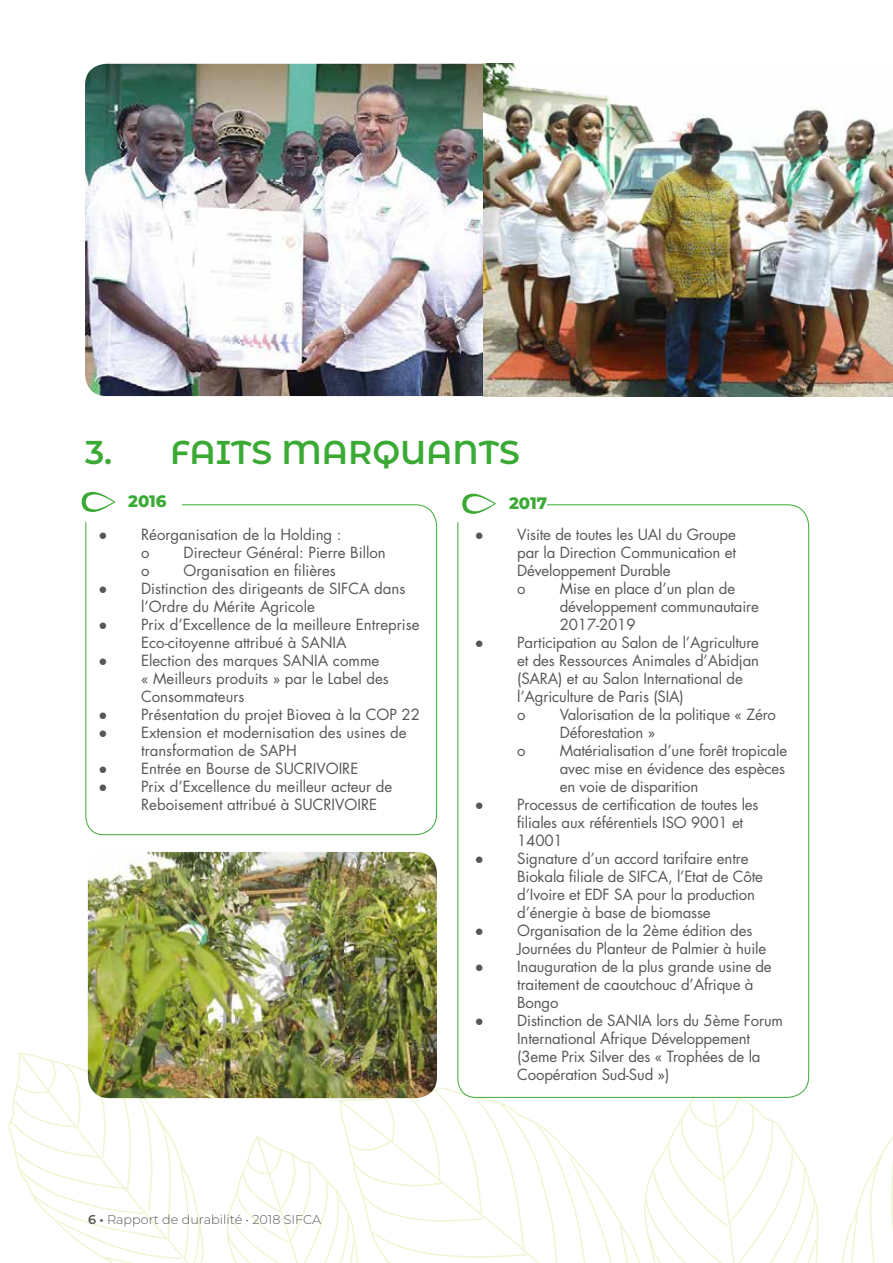
<style>
.page{position:relative;width:893px;height:1263px;background:#fff}
.page>*{position:absolute;margin:0;border:0;box-sizing:border-box;transform-origin:0 0}
.t1{font:600 33px "Montserrat Alternates";color:#3aaa35}
.t2{font:800 16.5px "Montserrat Alternates";color:#3aaa35}
.t3{font:15px/18px "Futura Std";letter-spacing:-.01em;color:#575756}
.t4{font:300 12.75px "Montserrat";color:#575756}
.s1{font-family:"Arial"}
.s2{font-weight:600}
</style>
<div class="page">
<svg style="left:8px;top:1028px;width:885px;height:235px"></svg>
<svg style="left:457px;top:504px;width:352px;height:594px"></svg>
<div style="left:452px;top:493px;width:95px;height:29px;background:#fff"></div>
<svg style="left:85px;top:504px;width:352px;height:331px"></svg>
<div style="left:82px;top:491px;width:100px;height:31px;background:#fff"></div>
<img style="left:85px;top:64px;width:398px;height:332px">
<img style="left:88px;top:852px;width:349px;height:246px">
<img style="left:483px;top:64px;width:410px;height:332px">
<svg style="left:82px;top:492px;width:33px;height:20px"></svg>
<svg style="left:462px;top:494px;width:34px;height:20px"></svg>
<h1 class="t1" style="left:85px;top:429px;width:436px">3. FAITS MARQUANTS</h1>
<p class="t2" style="left:128px;top:489px;width:40px">2016</p>
<p class="t3" style="left:517px;top:526px;width:220px;text-indent:-43px"><span class="s1">●</span> Visite de toutes les UAI du Groupe par la Direction Communication et<br>Développement Durable<br>o</p>
<p class="t2" style="left:509px;top:491px;width:40px">2017</p>
<p class="t3" style="left:141px;top:526px;width:202px;text-indent:-43px"><span class="s1">●</span> Réorganisation de la Holding : o</p>
<p class="t3" style="left:184px;top:544px;width:204px">Directeur Général: Pierre Billon</p>
<p class="t3" style="left:141px;top:562px;width:10px">o</p>
<p class="t3" style="left:184px;top:562px;width:154px">Organisation en filières</p>
<p class="t3" style="left:141px;top:580px;width:266px;text-indent:-43px"><span class="s1">●</span> Distinction des dirigeants de SIFCA dans l’Ordre du Mérite Agricole</p>
<p class="t3" style="left:141px;top:616px;width:280px;text-indent:-43px"><span class="s1">●</span> Prix d’Excellence de la meilleure Entreprise<br>Eco-citoyenne attribué à SANIA</p>
<p class="t3" style="left:141px;top:652px;width:249px;text-indent:-43px"><span class="s1">●</span> Election des marques SANIA comme « Meilleurs produits » par le Label des<br>Consommateurs</p>
<p class="t3" style="left:99px;top:706px;width:323px"><span class="s1">●</span> Présentation du projet Biovea à la COP 22</p>
<p class="t3" style="left:141px;top:724px;width:267px;text-indent:-43px"><span class="s1">●</span> Extension et modernisation des usines de transformation de SAPH</p>
<p class="t3" style="left:99px;top:760px;width:261px"><span class="s1">●</span> Entrée en Bourse de SUCRIVOIRE</p>
<p class="t3" style="left:141px;top:778px;width:253px;text-indent:-43px"><span class="s1">●</span> Prix d’Excellence du meilleur acteur de<br>Reboisement attribué à SUCRIVOIRE</p>
<p class="t3" style="left:560px;top:580px;width:201px">Mise en place d’un plan de développement communautaire<br>2017-2019</p>
<p class="t3" style="left:517px;top:634px;width:243px;text-indent:-43px"><span class="s1">●</span> Participation au Salon de l’Agriculture et des Ressources Animales d’Abidjan (SARA) et au Salon International de l’Agriculture de Paris (SIA)<br>o</p>
<p class="t3" style="left:560px;top:706px;width:218px">Valorisation de la politique « Zéro<br>Déforestation »</p>
<p class="t3" style="left:517px;top:742px;width:10px">o</p>
<p class="t3" style="left:560px;top:742px;width:229px">Matérialisation d’une forêt tropicale avec mise en évidence des espèces en voie de disparition</p>
<p class="t3" style="left:517px;top:796px;width:243px;text-indent:-43px"><span class="s1">●</span> Processus de certification de toutes les filiales aux référentiels ISO 9001 et<br>14001</p>
<p class="t3" style="left:517px;top:850px;width:247px;text-indent:-43px"><span class="s1">●</span> Signature d’un accord tarifaire entre Biokala filiale de SIFCA, l’Etat de Côte d’Ivoire et EDF SA pour la production d’énergie à base de biomasse</p>
<p class="t3" style="left:517px;top:922px;width:251px;text-indent:-43px"><span class="s1">●</span> Organisation de la 2ème édition des<br>Journées du Planteur de Palmier à huile</p>
<p class="t3" style="left:517px;top:958px;width:256px;text-indent:-43px"><span class="s1">●</span> Inauguration de la plus grande usine de traitement de caoutchouc d’Afrique à<br>Bongo</p>
<p class="t3" style="left:517px;top:1012px;width:267px;text-indent:-43px"><span class="s1">●</span> Distinction de SANIA lors du 5ème Forum International Afrique Développement (3eme Prix Silver des « Trophées de la Coopération Sud-Sud »)</p>
<p class="t4" style="left:88px;top:1211px;width:234px"><span class="s2">6 •</span> Rapport de durabilité • 2018 SIFCA</p>
</div>
